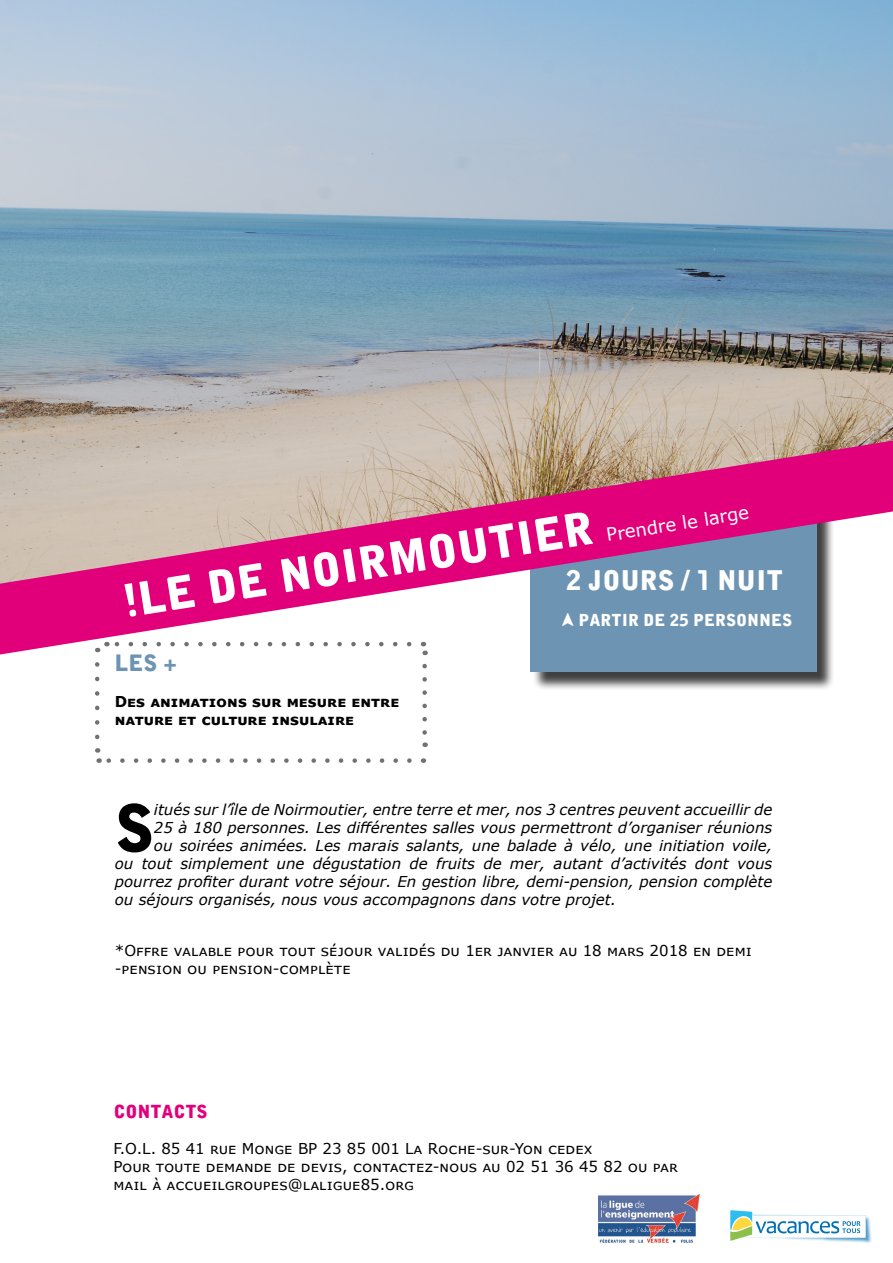
<style>
.page{position:relative;width:893px;height:1263px;background:#fff}
.page>*{position:absolute;margin:0;border:0;box-sizing:border-box;transform-origin:0 0}
.t1{font:64.05px "Alpha Ligue";color:#000}
.t2{font:45px "Alpha Ligue";color:#fff}
.t3{font:27px "Alpha Ligue";color:#fff}
.t4{font:22.5px "Alpha Ligue";color:#6d94b3}
.t5{font:18px "Verdana";color:#fff}
.t6{font:18px "Alpha Ligue";color:#e2007a}
.t7{font:16.5px "Alpha Ligue";color:#fff}
.t8{font:italic 15px "Verdana";color:#000}
.t9{font:15px/18px "Verdana";color:#000}
.t10{font:700 15px/18px "Verdana";color:#000}
</style>
<div class="page">
<img style="left:0;top:0;width:893px;height:441px">
<div style="left:532px;top:505px;width:312px;height:194px;background:#000;opacity:.75"></div>
<div style="left:530px;top:503px;width:286px;height:169px;background:#6d94b3"></div>
<svg style="left:0;top:441px;width:893px;height:213px"></svg>
<img style="left:598px;top:1193px;width:102px;height:50px">
<img style="left:730px;top:1210px;width:142px;height:33px">
<svg style="left:113px;top:642px;width:296px;height:4px"></svg>
<svg style="left:95px;top:664px;width:314px;height:99px"></svg>
<svg style="left:423px;top:642px;width:3px;height:13px"></svg>
<svg style="left:422px;top:666px;width:5px;height:81px"></svg>
<h2 class="t2" style="left:119px;top:574px;width:477px;rotate:-9deg">ILE DE NOIRMOUTIER</h2>
<p class="t5" style="left:605px;top:523px;width:146px;rotate:-9deg">Prendre le large</p>
<h3 class="t3" style="left:566px;top:563px;width:218px">2 JOURS / 1 NUIT</h3>
<p class="t7" style="left:562px;top:609px;width:232px">A PARTIR DE 25 PERSONNES</p>
<h3 class="t4" style="left:115px;top:649px;width:64px">LES +</h3>
<p class="t10" style="left:115px;top:693px;width:286px">Des animations sur mesure entre nature et culture insulaire</p>
<h1 class="t1" style="left:115px;top:788px;width:41px">S</h1>
<p class="t8" style="left:154px;top:799px;width:620px">itués sur l’île de Noirmoutier, entre terre et mer, nos 3 centres peuvent accueillir de</p>
<p class="t8" style="left:154px;top:817px;width:620px">25 à 180 personnes. Les différentes salles vous permettront d’organiser réunions</p>
<p class="t8" style="left:154px;top:835px;width:620px">ou soirées animées. Les marais salants, une balade à vélo, une initiation voile,</p>
<p class="t8" style="left:115px;top:853px;width:659px">ou tout simplement une dégustation de fruits de mer, autant d’activités dont vous</p>
<p class="t8" style="left:115px;top:871px;width:659px">pourrez profiter durant votre séjour. En gestion libre, demi-pension, pension complète</p>
<p class="t8" style="left:115px;top:889px;width:503px">ou séjours organisés, nous vous accompagnons dans votre projet.</p>
<p class="t9" style="left:115px;top:941px;width:638px">*Offre valable pour tout séjour validés du 1er janvier au 18 mars 2018 en demi -pension ou pension-complète</p>
<p class="t6" style="left:113px;top:1100px;width:96px">CONTACTS</p>
<p class="t9" style="left:113px;top:1139px;width:564px">F.O.L. 85 41 rue Monge BP 23 85 001 La Roche-sur-Yon cedex<br>Pour toute demande de devis, contactez-nous au 02 51 36 45 82 ou par mail à accueilgroupes@laligue85.org</p>
</div>
